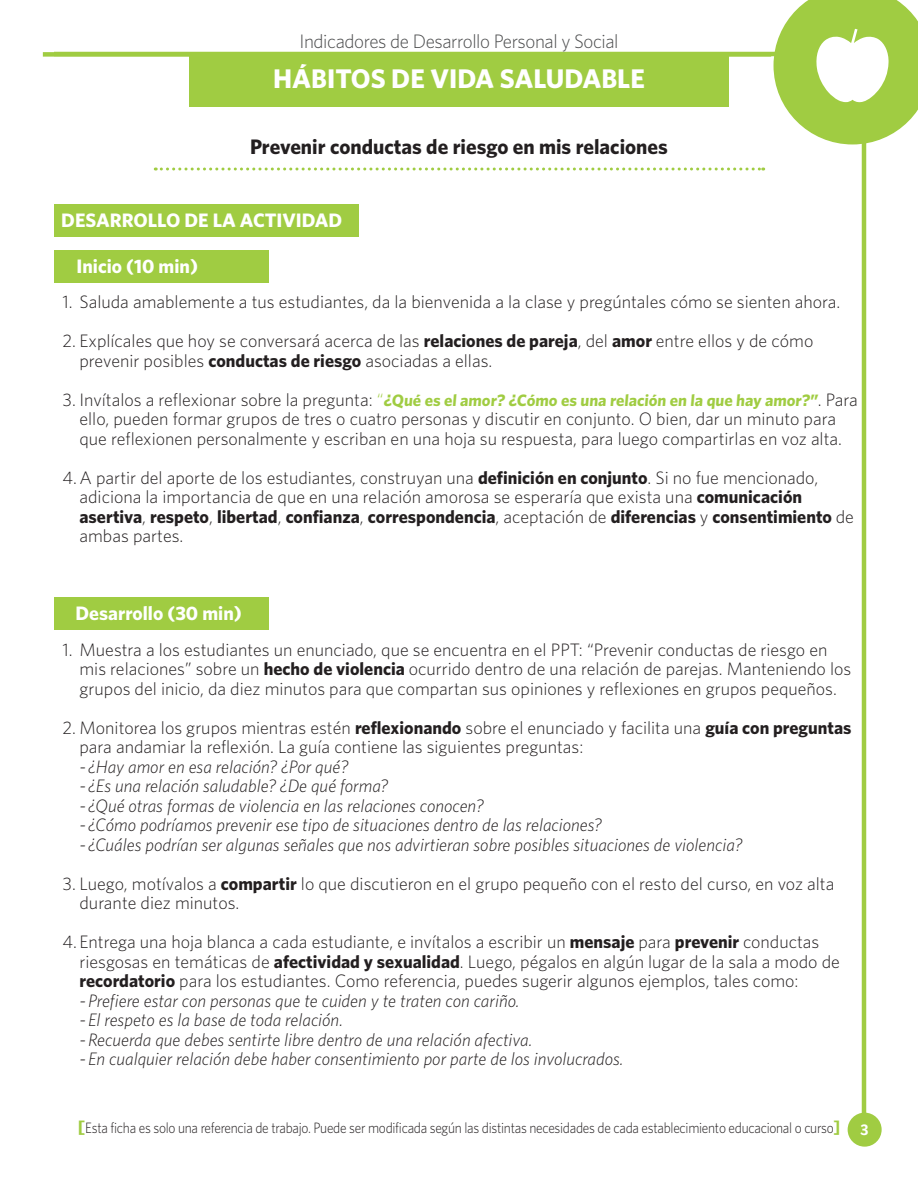
<style>
.page{position:relative;width:918px;height:1188px;background:#fff}
.page>*{position:absolute;margin:0;border:0;box-sizing:border-box;transform-origin:0 0}
.t1{font:700 27px "Whitney";color:#fff}
.t2{font:700 21px "Whitney";color:#231f20}
.t3{font:700 19.5px "Whitney";color:#fff}
.t4{font:300 19.5px "Whitney";letter-spacing:-.02em;color:#4b4c4d}
.t5{font:300 18px/19.5px "Whitney";color:#231f20}
.t6{font:italic 300 18px "Whitney";color:#231f20}
.t7{font:700 16.5px "Whitney";color:#a0cc42}
.t8{font:300 15px "Whitney";letter-spacing:-.02em;color:#231f20;scale:.9 1}
.s1{font-weight:700}
.s2{font-weight:300;font-size:18px;color:#231f20}
.s3{font-weight:300;font-size:18px}
.s4{font-weight:700;font-size:18px;color:#a0cc42}
.s5{font-family:"Sassoon Sans Std";font-weight:700;color:#fff}
</style>
<div class="page">
<div style="left:189px;top:54px;width:540px;height:53px;background:#a0cc42"></div>
<div style="left:43px;top:52px;width:728px;height:5px;background:#a0cc42"></div>
<hr style="left:54px;top:52px;width:810px;height:4px;background:#a0cc42">
<svg style="left:774px;top:0;width:144px;height:144px"></svg>
<div style="left:848px;top:1113px;width:34px;height:34px;background:#a0cc42;border-radius:50%"></div>
<hr style="left:862px;top:131px;width:4px;height:986px;background:#a0cc42">
<svg style="left:155px;top:168px;width:609px;height:3px"></svg>
<div style="left:54px;top:204px;width:305px;height:33px;background:#a0cc42"></div>
<div style="left:54px;top:250px;width:214px;height:33px;background:#a0cc42"></div>
<div style="left:54px;top:598px;width:214px;height:32px;background:#a0cc42"></div>
<p class="t4" style="left:299px;top:30px;width:321px">Indicadores de Desarrollo Personal y Social</p>
<h1 class="t1" style="left:273px;top:62px;width:373px">HÁBITOS DE VIDA SALUDABLE</h1>
<p class="t2" style="left:250px;top:134px;width:419px">Prevenir conductas de riesgo en mis relaciones</p>
<p class="t3" style="left:61px;top:209px;width:283px">DESARROLLO DE LA ACTIVIDAD</p>
<p class="t3" style="left:77px;top:254px;width:123px">Inicio (10 min)</p>
<p class="t5" style="left:63px;top:292px;width:779px">1. Saluda amablemente a tus estudiantes, da la bienvenida a la clase y pregúntales cómo se sienten ahora.</p>
<p class="t5" style="left:80px;top:331px;width:735px;text-indent:-17px">2. Explícales que hoy se conversará acerca de las <span class="s1">relaciones de pareja</span>, del <span class="s1">amor</span> entre ellos y de cómo prevenir posibles <span class="s1">conductas de riesgo</span> asociadas a ellas.</p>
<p class="t7" style="left:63px;top:390px;width:797px"><span class="s2">3. Invítalos a reflexionar sobre la pregunta:</span> <span class="s3">“</span>¿Qué es el amor? ¿Cómo es una relación en la que hay amor?”<span class="s2">. Para</span></p>
<p class="t5" style="left:80px;top:409px;width:764px">ello, pueden formar grupos de tres o cuatro personas y discutir en conjunto. O bien, dar un minuto para que reflexionen personalmente y escriban en una hoja su respuesta, para luego compartirlas en voz alta.</p>
<p class="t5" style="left:80px;top:468px;width:776px;text-indent:-17px">4.A partir del aporte de los estudiantes, construyan una <span class="s1">definición en conjunto</span>. Si no fue mencionado, adiciona la importancia de que en una relación amorosa se esperaría que exista una <span class="s1">comunicación asertiva</span>, <span class="s1">respeto</span>, <span class="s1">libertad</span>, <span class="s1">confianza</span>, <span class="s1">correspondencia</span>, aceptación de <span class="s1">diferencias</span> y <span class="s1">consentimiento</span> de ambas partes.</p>
<p class="t3" style="left:75px;top:602px;width:168px">Desarrollo (30 min)</p>
<p class="t5" style="left:80px;top:640px;width:773px;text-indent:-17px">1. Muestra a los estudiantes un enunciado, que se encuentra en el PPT: “Prevenir conductas de riesgo en mis relaciones” sobre un <span class="s1">hecho de violencia</span> ocurrido dentro de una relación de parejas. Manteniendo los grupos del inicio, da diez minutos para que compartan sus opiniones y reflexiones en grupos pequeños.</p>
<p class="t5" style="left:80px;top:718px;width:774px;text-indent:-17px">2. Monitorea los grupos mientras estén <span class="s1">reflexionando</span> sobre el enunciado y facilita una <span class="s1">guía con preguntas </span>para andamiar la reflexión. La guía contiene las siguientes preguntas:</p>
<p class="t6" style="left:80px;top:756px;width:270px">-¿Hay amor en esa relación? ¿Por qué?</p>
<p class="t6" style="left:80px;top:776px;width:310px">-¿Es una relación saludable? ¿De qué forma?</p>
<p class="t6" style="left:80px;top:795px;width:406px">-¿Qué otras formas de violencia en las relaciones conocen?</p>
<p class="t6" style="left:80px;top:815px;width:524px">-¿Cómo podríamos prevenir ese tipo de situaciones dentro de las relaciones?</p>
<p class="t6" style="left:80px;top:834px;width:664px">-¿Cuáles podrían ser algunas señales que nos advirtieran sobre posibles situaciones de violencia?</p>
<p class="t5" style="left:80px;top:874px;width:756px;text-indent:-17px">3. Luego, motívalos a <span class="s1">compartir</span> lo que discutieron en el grupo pequeño con el resto del curso, en voz alta durante diez minutos.</p>
<p class="t5" style="left:80px;top:932px;width:762px;text-indent:-17px">4. Entrega una hoja blanca a cada estudiante, e invítalos a escribir un <span class="s1">mensaje</span> para <span class="s1">prevenir</span> conductas riesgosas en temáticas de <span class="s1">afectividad y sexualidad</span>. Luego, pégalos en algún lugar de la sala a modo de <span class="s1">recordatorio</span> para los estudiantes. Como referencia, puedes sugerir algunos ejemplos, tales como:</p>
<p class="t6" style="left:80px;top:990px;width:442px">-Prefiere estar con personas que te cuiden y te traten con cariño.</p>
<p class="t6" style="left:80px;top:1010px;width:265px">-El respeto es la base de toda relación.</p>
<p class="t6" style="left:80px;top:1029px;width:454px">-Recuerda que debes sentirte libre dentro de una relación afectiva.</p>
<p class="t6" style="left:80px;top:1049px;width:546px">-En cualquier relación debe haber consentimiento por parte de los involucrados.</p>
<p class="t8" style="left:78px;top:1119px;width:880px"><span class="s4">[</span>Esta ficha es solo una referencia de trabajo. Puede ser modificada según las distintas necesidades de cada establecimiento educacional o curso<span class="s4">]</span> <span class="s5">3</span></p>
</div>
